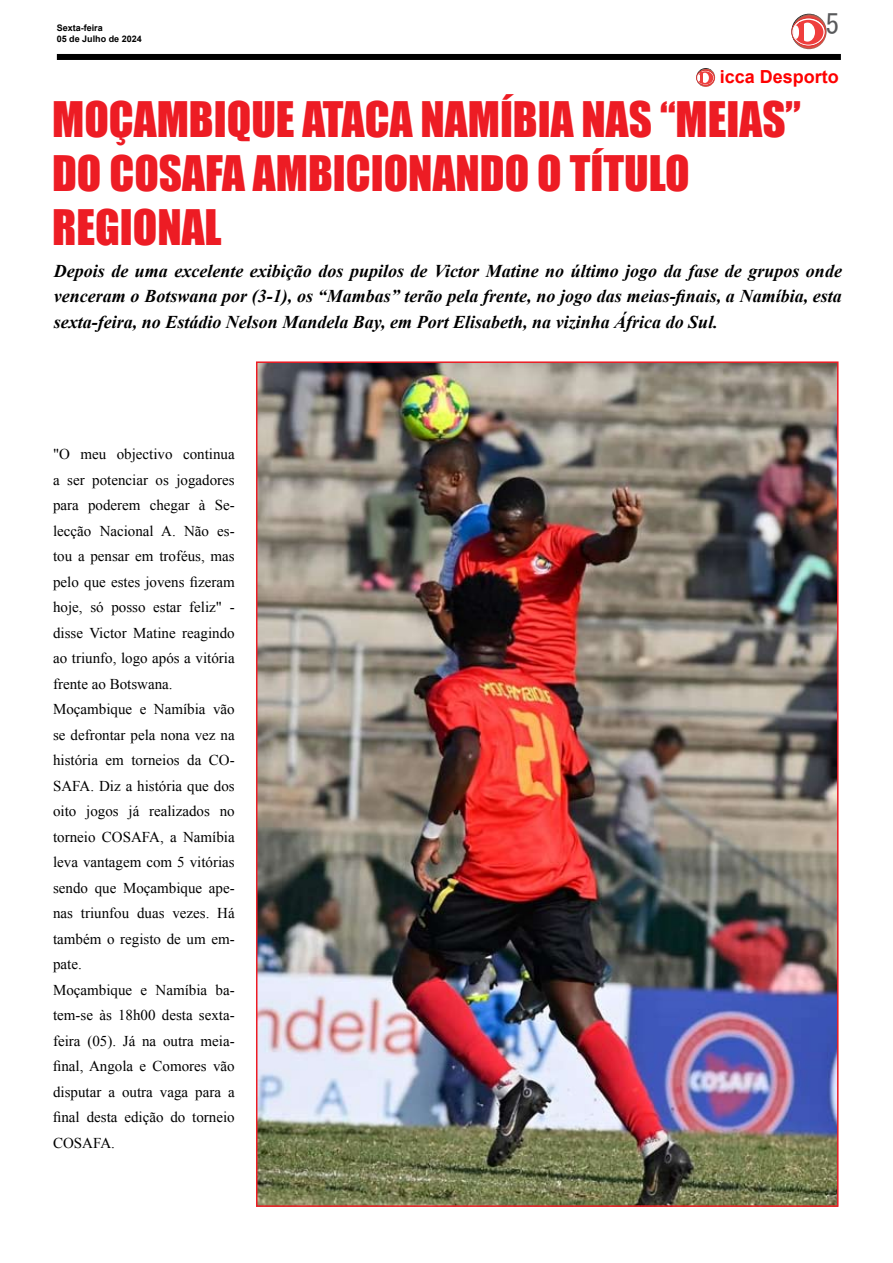
<style>
.page{position:relative;width:893px;height:1263px;background:#fff}
.page>*{position:absolute;margin:0;border:0;box-sizing:border-box;transform-origin:0 0}
.t1{font:45px/54px "Impact";color:#ed1c24}
.t2{font:27px "MS Gothic";color:#58595b}
.t3{font:italic 700 18px/25.5px "Times New Roman";color:#000;text-align:justify}
.t4{font:700 18px "Arial";color:#fe0000}
.t5{font:15px/25.5px "Times New Roman";color:#000}
.t6{font:700 9px "Arial";color:#000}
</style>
<div class="page">
<svg style="left:791px;top:14px;width:36px;height:35px"></svg>
<svg style="left:792px;top:18px;width:33px;height:28px"></svg>
<div style="left:792px;top:18px;width:33px;height:28px;border:1px solid #d9322f;border-radius:50%"></div>
<div style="left:793px;top:20px;width:30px;height:25px;background:#ef3e3d;border-radius:50%"></div>
<div style="left:793px;top:26px;width:6px;height:13px;background:#fff;border-radius:50%"></div>
<div style="left:800px;top:23px;width:15px;height:19px;background:#fff;border-radius:50%"></div>
<hr style="left:800px;top:22px;width:4px;height:20px;background:#ef3e3d">
<div style="left:57px;top:54px;width:784px;height:6px;background:#000"></div>
<svg style="left:696px;top:68px;width:19px;height:19px"></svg>
<div style="left:696px;top:70px;width:18px;height:15px;border:1px solid #d9322f;border-radius:50%"></div>
<div style="left:697px;top:71px;width:16px;height:13px;background:#ef3e3d;border-radius:50%"></div>
<div style="left:701px;top:73px;width:8px;height:10px;background:#fff;border-radius:50%"></div>
<svg style="left:697px;top:73px;width:6px;height:10px"></svg>
<img style="left:259px;top:364px;width:576px;height:840px">
<p class="t6" style="left:57px;top:22px;width:48px">Sexta-feira</p>
<p class="t6" style="left:57px;top:33px;width:87px">05 de Julho de 2024</p>
<h2 class="t2" style="left:826px;top:10px;width:15px">5</h2>
<p class="t4" style="left:720px;top:64px;width:121px">icca Desporto</p>
<h1 class="t1" style="left:52px;top:91px;width:750px">MOÇAMBIQUE ATACA NAMÍBIA NAS “MEIAS”<br>DO COSAFA AMBICIONANDO O TÍTULO<br>REGIONAL</h1>
<p class="t3" style="left:54px;top:257px;width:790px">Depois de uma excelente exibição dos pupilos de Victor Matine no último jogo da fase de grupos onde venceram o Botswana por (3-1), os “Mambas” terão pela frente, no jogo das meias-finais, a Namíbia, esta sexta-feira, no Estádio Nelson Mandela Bay, em Port Elisabeth, na vizinha África do Sul.</p>
<p class="t5" style="left:53px;top:441px;width:183px">"O meu objectivo continua a ser potenciar os jogadores para poderem chegar à Se&shy;lecção Nacional A. Não es&shy;tou a pensar em troféus, mas pelo que estes jovens fizeram hoje, só posso estar feliz" - disse Victor Matine reagindo ao triunfo, logo após a vitória frente ao Botswana.<br>Moçambique e Namíbia vão se defrontar pela nona vez na história em torneios da CO-<br>SAFA. Diz a história que dos oito jogos já realizados no torneio COSAFA, a Namíbia leva vantagem com 5 vitórias sendo que Moçambique ape&shy;nas triunfou duas vezes. Há também o registo de um em&shy;pate.<br>Moçambique e Namíbia ba&shy;tem-se às 18h00 desta sexta&shy;feira (05). Já na outra meia&shy;final, Angola e Comores vão disputar a outra vaga para a final desta edição do torneio<br>COSAFA.</p>
</div>
